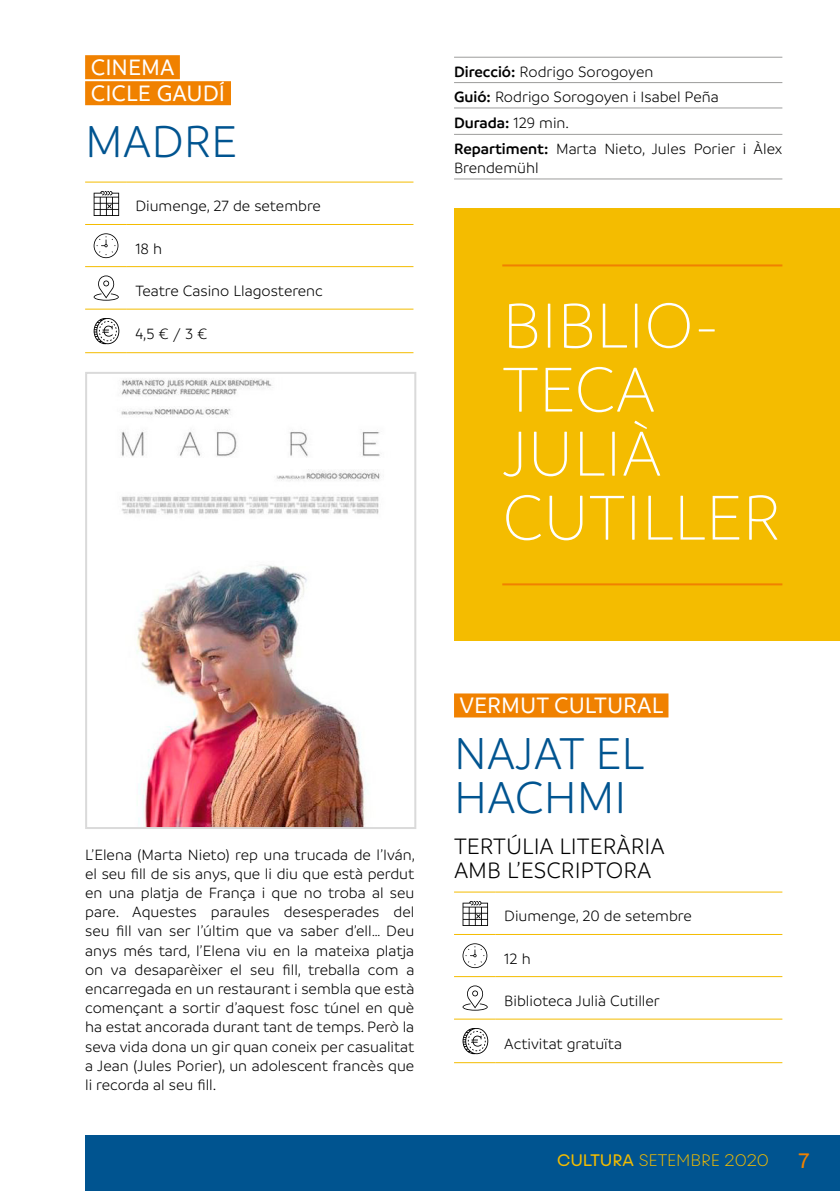
<style>
.page{position:relative;width:840px;height:1191px;background:#fff}
.page>*{position:absolute;margin:0;border:0;box-sizing:border-box;transform-origin:0 0}
.SECCIÓ{font:300 68px/64px "Branding";color:#fff}
.TITOL{font:300 48px/44px "Branding";color:#005490}
.SUBTITOL{font:300 24px/24px "Branding";color:#000}
.TIPUS{font:500 24px/26px "Branding";color:#fff}
.t1{font:20px "Fibra One";color:#f08100}
.descripció{font:300 16px/19.2px "Branding";color:#000;text-align:justify}
.DATA{font:300 16px "Branding";color:#000}
.t2{font:200 16px "Fibra One";color:#f4bc00}
.t3{font:600 16px "Branding";color:#000}
.s1{font-weight:600}
.s2{font-weight:300}
.s3{font-weight:400}
</style>
<div class="page">
<div style="left:85px;top:1135px;width:754px;height:56px;background:#005490"></div>
<div style="left:454px;top:208px;width:385px;height:433px;background:#f4bc00"></div>
<div style="left:85px;top:55px;width:95px;height:24px;background:#f08100"></div>
<div style="left:85px;top:81px;width:146px;height:24px;background:#f08100"></div>
<hr style="left:85px;top:182px;width:42px;height:1px;background:#f4bc00">
<hr style="left:127px;top:182px;width:286px;height:1px;background:#f4bc00">
<hr style="left:85px;top:224px;width:42px;height:1px;background:#f4bc00">
<hr style="left:127px;top:224px;width:286px;height:1px;background:#f4bc00">
<hr style="left:85px;top:266px;width:42px;height:1px;background:#f4bc00">
<hr style="left:127px;top:266px;width:286px;height:1px;background:#f4bc00">
<hr style="left:85px;top:309px;width:42px;height:1px;background:#f4bc00">
<hr style="left:85px;top:352px;width:42px;height:1px;background:#f4bc00">
<hr style="left:127px;top:309px;width:286px;height:1px;background:#f4bc00">
<hr style="left:127px;top:352px;width:286px;height:1px;background:#f4bc00">
<svg style="left:94px;top:191px;width:25px;height:25px"></svg>
<svg style="left:94px;top:233px;width:24px;height:25px"></svg>
<svg style="left:94px;top:275px;width:25px;height:26px"></svg>
<svg style="left:94px;top:318px;width:25px;height:26px"></svg>
<img style="left:120px;top:378px;width:260px;height:448px">
<div style="left:85px;top:372px;width:331px;height:457px;border:2px solid #dadada"></div>
<div style="left:454px;top:693px;width:214px;height:24px;background:#f08100"></div>
<hr style="left:454px;top:57px;width:328px;height:1px;background:#9d9d9c">
<hr style="left:454px;top:82px;width:328px;height:1px;background:#9d9d9c">
<hr style="left:454px;top:107px;width:328px;height:1px;background:#9d9d9c">
<hr style="left:454px;top:134px;width:328px;height:1px;background:#9d9d9c">
<hr style="left:454px;top:178px;width:328px;height:1px;background:#9d9d9c">
<hr style="left:502px;top:264px;width:280px;height:2px;background:#f08100">
<hr style="left:502px;top:583px;width:280px;height:2px;background:#f08100">
<hr style="left:454px;top:891px;width:41px;height:1px;background:#f4bc00">
<hr style="left:495px;top:891px;width:287px;height:1px;background:#f4bc00">
<hr style="left:454px;top:934px;width:41px;height:1px;background:#f4bc00">
<hr style="left:495px;top:934px;width:287px;height:1px;background:#f4bc00">
<hr style="left:454px;top:976px;width:41px;height:1px;background:#f4bc00">
<hr style="left:495px;top:976px;width:287px;height:1px;background:#f4bc00">
<hr style="left:454px;top:1018px;width:41px;height:1px;background:#f4bc00">
<hr style="left:454px;top:1062px;width:41px;height:1px;background:#f4bc00">
<hr style="left:495px;top:1018px;width:287px;height:1px;background:#f4bc00">
<hr style="left:495px;top:1062px;width:287px;height:1px;background:#f4bc00">
<svg style="left:462px;top:901px;width:26px;height:25px"></svg>
<svg style="left:462px;top:943px;width:25px;height:25px"></svg>
<svg style="left:462px;top:985px;width:25px;height:25px"></svg>
<svg style="left:462px;top:1028px;width:26px;height:26px"></svg>
<p class="TIPUS" style="left:91px;top:55px;width:136px">CINEMA<br>CICLE GAUDÍ</p>
<p class="TITOL" style="left:85px;top:119px;width:154px">MADRE</p>
<p class="DATA" style="left:135px;top:198px;width:187px">Diumenge, 27 de setembre</p>
<p class="descripció" style="left:135px;top:239px;width:28px">18 h</p>
<p class="descripció" style="left:135px;top:281px;width:189px">Teatre Casino Llagosterenc</p>
<p class="descripció" style="left:135px;top:324px;width:74px">4,5 € / 3 €</p>
<p class="descripció" style="left:454px;top:62px;width:201px"><span class="s1">Direcció:</span> Rodrigo Sorogoyen</p>
<p class="descripció" style="left:454px;top:88px;width:266px"><span class="s1">Guió:</span> Rodrigo Sorogoyen i Isabel Peña</p>
<p class="t3" style="left:454px;top:114px;width:116px">Durada: <span class="s2">129 min.</span></p>
<p class="descripció" style="left:454px;top:139px;width:329px"><span class="s1">Repartiment:</span> Marta Nieto, Jules Porier i Àlex<br>Brendemühl</p>
<p class="SECCIÓ" style="left:502px;top:294px;width:280px">BIBLIO-<br>TECA<br>JULIÀ<br>CUTILLER</p>
<p class="descripció" style="left:85px;top:845px;width:331px">L’Elena (Marta Nieto) rep una trucada de l’Iván, el seu fill de sis anys, que li diu que està perdut en una platja de França i que no troba al seu pare. Aquestes paraules desesperades del seu fill van ser l’últim que va saber d’ell… Deu anys més tard, l’Elena viu en la mateixa platja on va desaparèixer el seu fill, treballa com a encarregada en un restaurant i sembla que està començant a sortir d’aquest fosc túnel en què ha estat ancorada durant tant de temps. Però la seva vida dona un gir quan coneix per casualitat a Jean (Jules Porier), un adolescent francès que li recorda al seu fill.</p>
<p class="TIPUS" style="left:459px;top:693px;width:205px">VERMUT CULTURAL</p>
<p class="TITOL" style="left:454px;top:731px;width:192px">NAJAT EL<br>HACHMI</p>
<p class="SUBTITOL" style="left:454px;top:834px;width:212px">TERTÚLIA LITERÀRIA<br>AMB L’ESCRIPTORA</p>
<p class="DATA" style="left:504px;top:908px;width:189px">Diumenge, 20 de setembre</p>
<p class="descripció" style="left:504px;top:949px;width:28px">12 h</p>
<p class="descripció" style="left:504px;top:991px;width:157px">Biblioteca Julià Cutiller</p>
<p class="descripció" style="left:504px;top:1034px;width:119px">Activitat gratuïta</p>
<p class="t2" style="left:556px;top:1150px;width:213px"><span class="s3">CULTURA</span> SETEMBRE 2020</p>
<p class="t1" style="left:798px;top:1148px;width:13px">7</p>
</div>
